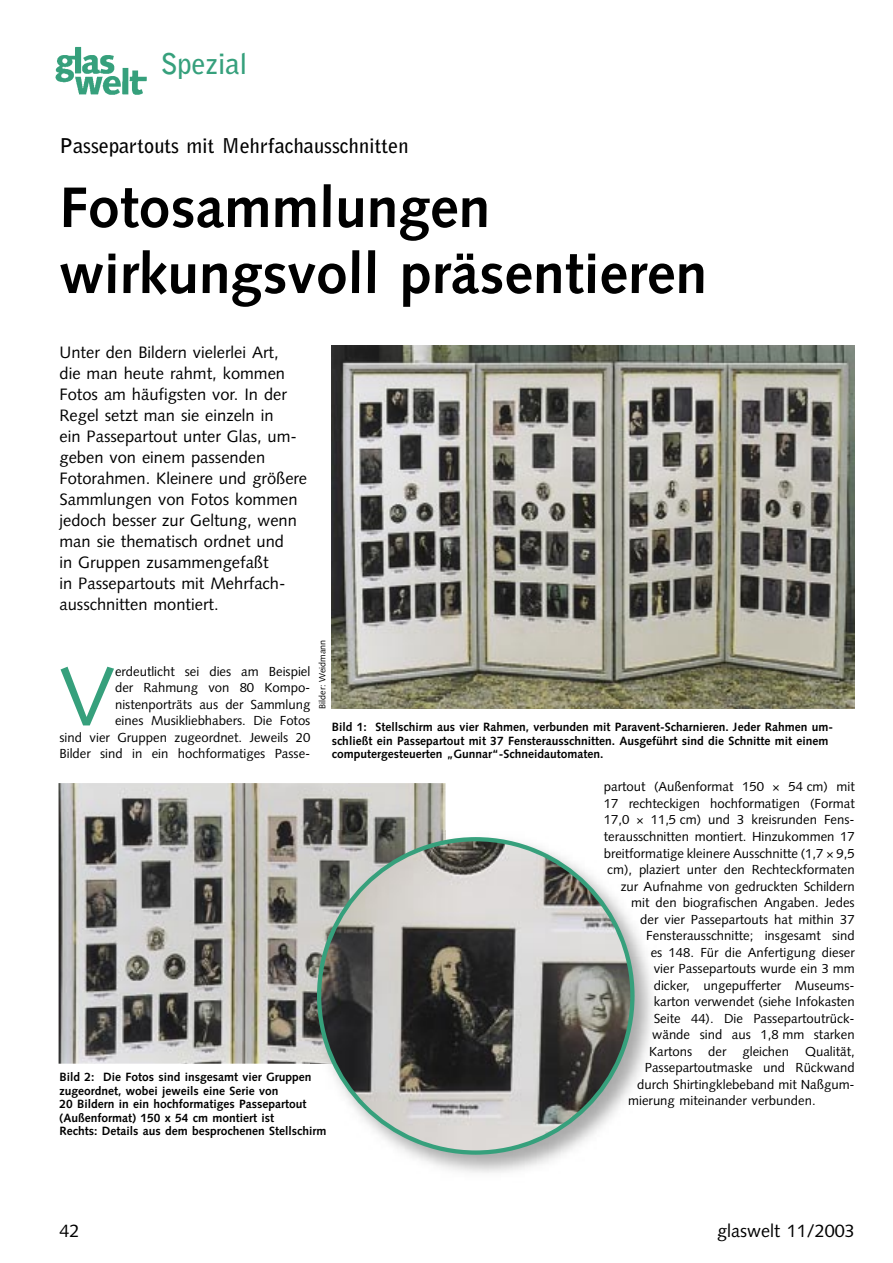
<style>
.page{position:relative;width:893px;height:1263px;background:#fff}
.page>*{position:absolute;margin:0;border:0;box-sizing:border-box;transform-origin:0 0}
.t1{font:83.25px "Syntax";color:#36a07c}
.t2{font:700 57px/66px "Syntax";color:#000}
.t3{font:700 28.5px "Bell Gothic";letter-spacing:-.01em;color:#36a07c}
.t4{font:700 20.25px "Bell Gothic";color:#000}
.t5{font:18px "Syntax";color:#000}
.t6{font:16.5px/21px "Syntax";color:#000}
.t7{font:13.2px/16.5px "Syntax";color:#000;text-align:right}
.t8{font:700 12px/13.5px "Syntax";color:#000}
.t9{font:9px "Syntax";color:#000}
</style>
<div class="page">
<img style="left:55px;top:46px;width:92px;height:49px">
<img style="left:332px;top:346px;width:523px;height:363px">
<img style="left:59px;top:783px;width:289px;height:281px">
<img style="left:348px;top:783px;width:98px;height:47px">
<img style="left:410px;top:929px;width:243px;height:244px">
<img style="left:310px;top:830px;width:136px;height:234px">
<svg style="left:317px;top:837px;width:317px;height:318px;background:#929591"></svg>
<h3 class="t3" style="left:161px;top:46px;width:88px">Spezial</h3>
<h3 class="t4" style="left:60px;top:133px;width:350px">Passepartouts mit Mehrfachausschnitten</h3>
<h2 class="t2" style="left:60px;top:175px;width:649px">Fotosammlungen wirkungsvoll präsentieren</h2>
<p class="t6" style="left:60px;top:342px;width:249px">Unter den Bildern vielerlei Art,<br>die man heute rahmt, kommen<br>Fotos am häufigsten vor. In der<br>Regel setzt man sie einzeln in<br>ein Passepartout unter Glas, um&shy;geben von einem passenden<br>Fotorahmen. Kleinere und größere<br>Sammlungen von Fotos kommen jedoch besser zur Geltung, wenn man sie thematisch ordnet und<br>in Gruppen zusammengefaßt<br>in Passepartouts mit Mehrfach&shy;ausschnitten montiert.</p>
<h1 class="t1" style="left:60px;top:647px;width:57px">V</h1>
<p class="t7" style="left:60px;top:663px;width:252px">erdeutlicht sei dies am Beispiel<br>der Rahmung von 80 Kompo&shy;nistenporträts aus der Sammlung<br>eines Musikliebhabers. Die Fotos<br>sind vier Gruppen zugeordnet. Jeweils 20<br>Bilder sind in ein hochformatiges Passe-</p>
<p class="t9" style="left:317px;top:709px;width:71px;rotate:-90deg">Bilder: Weidmann</p>
<p class="t8" style="left:332px;top:721px;width:503px">Bild 1: Stellschirm aus vier Rahmen, verbunden mit Paravent-Scharnieren. Jeder Rahmen um&shy;schließt ein Passepartout mit 37 Fensterausschnitten. Ausgeführt sind die Schnitte mit einem computergesteuerten „Gunnar“-Schneidautomaten.</p>
<p class="t8" style="left:60px;top:1070px;width:268px">Bild 2: Die Fotos sind insgesamt vier Gruppen zugeordnet, wobei jeweils eine Serie von<br>20 Bildern in ein hochformatiges Passepartout (Außenformat) 150 x 54 cm montiert ist<br>Rechts: Details aus dem besprochenen Stellschirm</p>
<p class="t7" style="left:604px;top:779px;width:162px">partout (Außenformat 150</p>
<p class="t7" style="left:604px;top:779px;width:252px;text-align:justify;text-indent:185px">54 cm) mit 17 recht eckigen hochformatigen (Format 17,0</p>
<p class="t7" style="left:651px;top:812px;width:205px">11,5 cm) und 3 kreisrunden Fens-</p>
<p class="t7" style="left:604px;top:828px;width:252px">terausschnitten montiert. Hinzukommen 17</p>
<p class="t7" style="left:604px;top:845px;width:252px">breitformatige kleinere Ausschnitte (1,7 9,5</p>
<p class="t7" style="left:607px;top:861px;width:249px">cm), plaziert unter den Rechteckformaten</p>
<p class="t7" style="left:621px;top:878px;width:235px">zur Aufnahme von gedruckten Schildern</p>
<p class="t7" style="left:631px;top:894px;width:225px">mit den biografischen Angaben. Jedes</p>
<p class="t7" style="left:640px;top:911px;width:216px">der vier Passepartouts hat mithin 37</p>
<p class="t7" style="left:646px;top:927px;width:210px">Fensterausschnitte; insgesamt sind</p>
<p class="t7" style="left:651px;top:944px;width:205px">es 148. Für die Anfertigung dieser</p>
<p class="t7" style="left:654px;top:960px;width:202px">vier Passepartouts wurde ein 3 mm</p>
<p class="t7" style="left:654px;top:977px;width:202px">dicker, ungepufferter Museums-</p>
<p class="t7" style="left:654px;top:993px;width:202px">karton verwendet (siehe Infokasten</p>
<p class="t7" style="left:654px;top:1010px;width:202px">Seite 44). Die Passepartoutrück-</p>
<p class="t7" style="left:652px;top:1026px;width:204px">wände sind aus 1,8 mm starken</p>
<p class="t7" style="left:649px;top:1043px;width:207px">Kartons der gleichen Qualität,</p>
<p class="t7" style="left:645px;top:1059px;width:211px">Passepartoutmaske und Rückwand</p>
<p class="t7" style="left:637px;top:1076px;width:219px">durch Shirtingklebeband mit Naßgum-</p>
<p class="t7" style="left:628px;top:1092px;width:189px">mierung miteinander verbunden.</p>
<h3 class="t5" style="left:60px;top:1220px;width:22px">42</h3>
<h3 class="t5" style="left:717px;top:1220px;width:139px">glaswelt 11/2003</h3>
</div>
